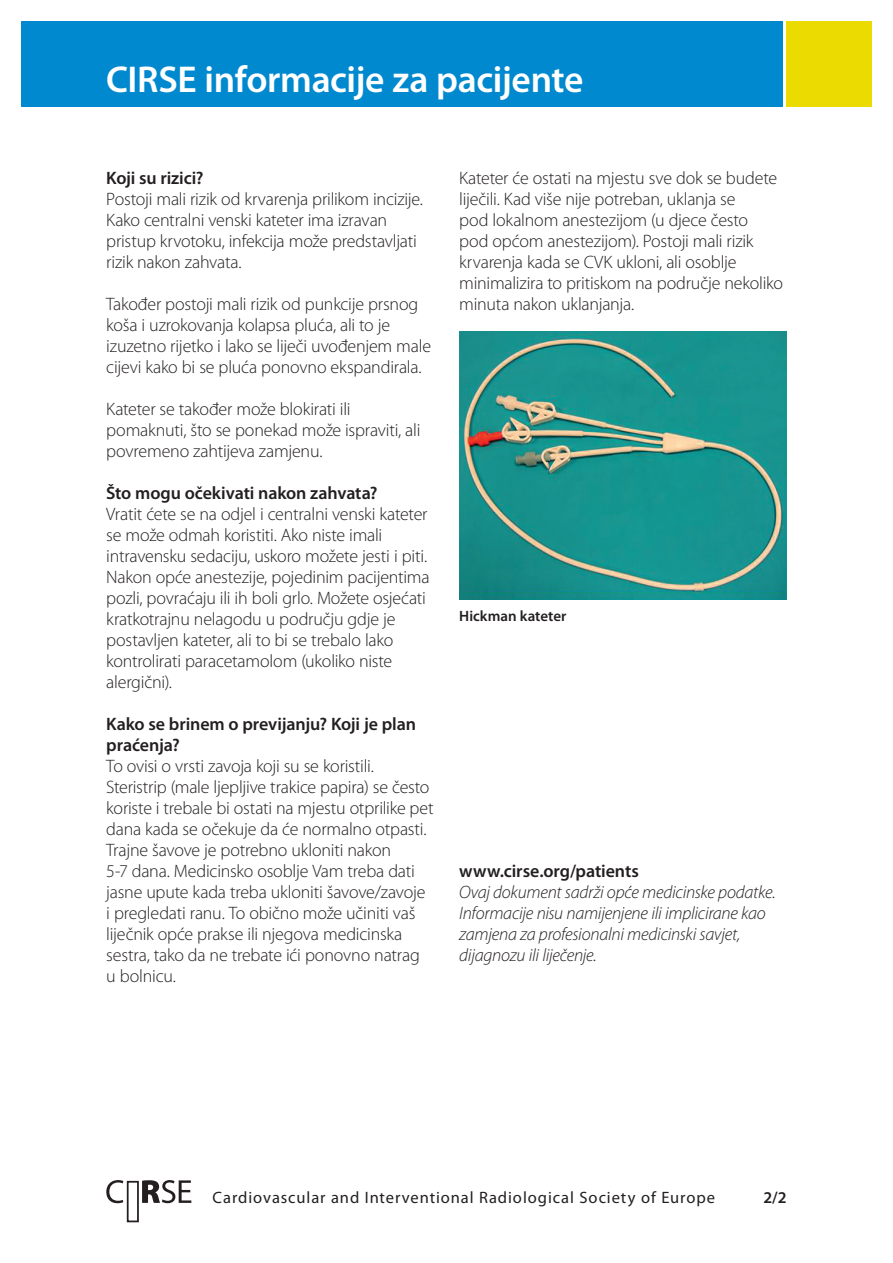
<style>
.page{position:relative;width:893px;height:1263px;background:#fff}
.page>*{position:absolute;margin:0;border:0;box-sizing:border-box;transform-origin:0 0}
.t1{font:600 37.5px "Myriad Pro";letter-spacing:-.01em;color:#fff}
.t2{font:300 18px/21px "Myriad Pro";letter-spacing:-.015em;color:#231f20}
.t3{font:italic 300 18px/21px "Myriad Pro";letter-spacing:-.015em;color:#231f20}
.t4{font:600 18px/21px "Myriad Pro";letter-spacing:-.005em;color:#231f20}
.t5{font:16.5px "Myriad Pro";letter-spacing:.055em;color:#231f20}
.t6{font:600 16.5px "Myriad Pro";color:#231f20}
.t7{font:600 15px "Myriad Pro";color:#231f20}
</style>
<div class="page">
<div style="left:127px;top:1181px;width:12px;height:41px;background:#fff;border:2px solid #231f20"></div>
<svg style="left:106px;top:1180px;width:85px;height:23px"></svg>
<img style="left:459px;top:332px;width:328px;height:267px">
<div style="left:21px;top:21px;width:761px;height:85px;background:#0089cf"></div>
<div style="left:787px;top:21px;width:85px;height:85px;background:#ebdb01"></div>
<h1 class="t1" style="left:106px;top:59px;width:479px">CIRSE informacije za pacijente</h1>
<p class="t4" style="left:106px;top:167px;width:99px">Koji su rizici?</p>
<p class="t2" style="left:106px;top:188px;width:318px">Postoji mali rizik od krvarenja prilikom incizije.<br>Kako centralni venski kateter ima izravan pristup krvotoku, infekcija može predstavljati rizik nakon zahvata.</p>
<p class="t2" style="left:106px;top:293px;width:326px">Također postoji mali rizik od punkcije prsnog koša i uzrokovanja kolapsa pluća, ali to je izuzetno rijetko i lako se liječi uvođenjem male cijevi kako bi se pluća ponovno ekspandirala.</p>
<p class="t2" style="left:106px;top:398px;width:316px">Kateter se također može blokirati ili pomaknuti, što se ponekad može ispraviti, ali povremeno zahtijeva zamjenu.</p>
<p class="t4" style="left:106px;top:482px;width:273px">Što mogu očekivati nakon zahvata?</p>
<p class="t2" style="left:106px;top:503px;width:325px">Vratit ćete se na odjel i centralni venski kateter se može odmah koristiti. Ako niste imali intravensku sedaciju, uskoro možete jesti i piti.<br>Nakon opće anestezije, pojedinim pacijentima pozli, povraćaju ili ih boli grlo. Možete osjećati kratkotrajnu nelagodu u području gdje je postavljen kateter, ali to bi se trebalo lako kontrolirati paracetamolom (ukoliko niste alergični).</p>
<p class="t4" style="left:106px;top:713px;width:311px">Kako se brinem o previjanju? Koji je plan praćenja?</p>
<p class="t2" style="left:106px;top:755px;width:329px">To ovisi o vrsti zavoja koji su se koristili.<br>Steristrip (male ljepljive trakice papira) se često koriste i trebale bi ostati na mjestu otprilike pet dana kada se očekuje da će normalno otpasti.<br>Trajne šavove je potrebno ukloniti nakon<br>5-7 dana. Medicinsko osoblje Vam treba dati jasne upute kada treba ukloniti šavove/zavoje i pregledati ranu. To obično može učiniti vaš liječnik opće prakse ili njegova medicinska sestra, tako da ne trebate ići ponovno natrag u bolnicu.</p>
<p class="t2" style="left:459px;top:168px;width:325px">Kateter će ostati na mjestu sve dok se budete liječili. Kad više nije potreban, uklanja se<br>pod lokalnom anestezijom (u djece često<br>pod općom anestezijom). Postoji mali rizik krvarenja kada se CVK ukloni, ali osoblje minimalizira to pritiskom na područje nekoliko minuta nakon uklanjanja.</p>
<p class="t7" style="left:459px;top:608px;width:109px">Hickman kateter</p>
<p class="t4" style="left:459px;top:861px;width:181px">www.cirse.org/patients</p>
<p class="t3" style="left:459px;top:882px;width:318px">Ovaj dokument sadrži opće medicinske podatke.<br>Informacije nisu namijenjene ili implicirane kao zamjena za profesionalni medicinski savjet, dijagnozu ili liječenje.</p>
<p class="t5" style="left:213px;top:1188px;width:504px">Cardiovascular and Interventional Radiological Society of Europe</p>
<p class="t6" style="left:763px;top:1188px;width:25px">2/2</p>
</div>
